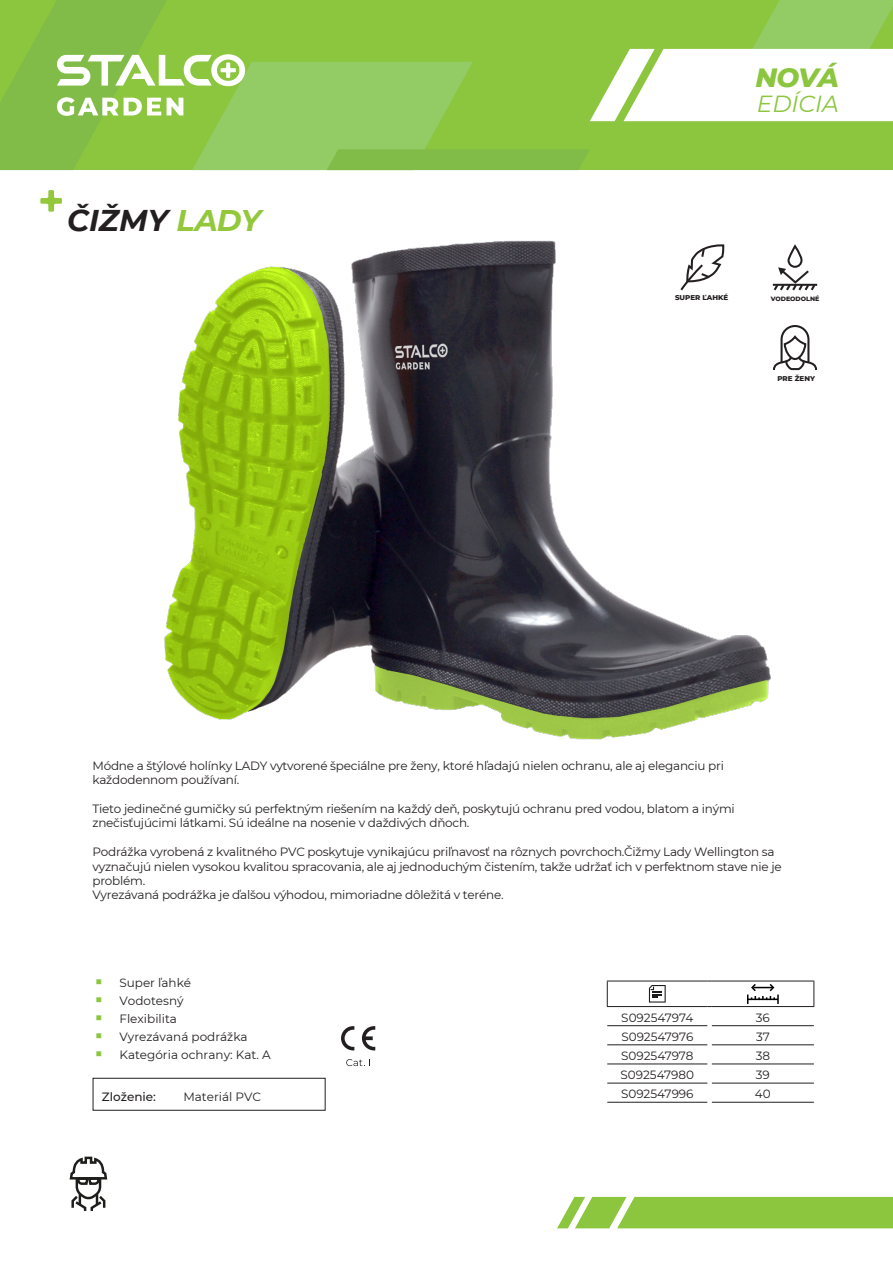
<style>
.page{position:relative;width:893px;height:1263px;background:#fff}
.page>*{position:absolute;margin:0;border:0;box-sizing:border-box;transform-origin:0 0}
.t1{font:italic 700 30px "Montserrat";color:#231f20}
.t2{font:italic 800 27px "Montserrat";color:#8bc63e}
.t3{font:italic 23.25px "Montserrat";color:#8bc63e}
.t4{font:12px/14.4px "Montserrat";letter-spacing:-.02em;color:#231f20}
.t5{font:12px/18px "Montserrat";color:#231f20}
.t6{font:500 12px "Montserrat";color:#231f20}
.t7{font:800 7.05px "Montserrat";color:#231f20}
.t8{font:800 6.3px "Montserrat";color:#231f20}
.s1{color:#94c83c}
.s2{font-family:"Leelawadee UI";font-size:15px;color:#8bc63e}
</style>
<div class="page">
<svg style="left:557px;top:1197px;width:336px;height:31px"></svg>
<svg style="left:0;top:0;width:893px;height:170px"></svg>
<svg style="left:69px;top:1156px;width:39px;height:55px"></svg>
<hr style="left:607px;top:1025px;width:100px;height:1px;background:#231f20">
<hr style="left:712px;top:1025px;width:102px;height:1px;background:#231f20">
<hr style="left:607px;top:1044px;width:100px;height:1px;background:#231f20">
<hr style="left:712px;top:1044px;width:102px;height:1px;background:#231f20">
<hr style="left:607px;top:981px;width:100px;height:1px;background:#231f20">
<svg style="left:607px;top:981px;width:1px;height:25px"></svg>
<hr style="left:712px;top:981px;width:102px;height:1px;background:#231f20">
<hr style="left:607px;top:1064px;width:100px;height:1px;background:#231f20">
<hr style="left:712px;top:1064px;width:102px;height:1px;background:#231f20">
<hr style="left:607px;top:1083px;width:100px;height:1px;background:#231f20">
<hr style="left:712px;top:1083px;width:102px;height:1px;background:#231f20">
<hr style="left:607px;top:1102px;width:100px;height:1px;background:#231f20">
<hr style="left:712px;top:1102px;width:102px;height:1px;background:#231f20">
<hr style="left:607px;top:1006px;width:100px;height:1px;background:#231f20">
<svg style="left:707px;top:981px;width:5px;height:121px"></svg>
<hr style="left:712px;top:1006px;width:102px;height:1px;background:#231f20">
<svg style="left:813px;top:981px;width:1px;height:25px"></svg>
<svg style="left:649px;top:985px;width:17px;height:17px"></svg>
<svg style="left:747px;top:984px;width:32px;height:20px"></svg>
<svg style="left:780px;top:246px;width:37px;height:45px"></svg>
<svg style="left:780px;top:325px;width:38px;height:46px"></svg>
<img style="left:164px;top:240px;width:616px;height:500px">
<svg style="left:341px;top:1026px;width:13px;height:24px"></svg>
<svg style="left:362px;top:1026px;width:13px;height:24px"></svg>
<svg style="left:346px;top:1059px;width:24px;height:7px"></svg>
<div style="left:93px;top:1078px;width:233px;height:32px;border:1px solid #231f20"></div>
<svg style="left:40px;top:190px;width:22px;height:22px"></svg>
<h1 class="t1" style="left:67px;top:199px;width:195px">ČIŽMY <span class="s1">LADY</span></h1>
<h2 class="t2" style="left:756px;top:58px;width:85px">NOVÁ</h2>
<h3 class="t3" style="left:757px;top:88px;width:84px">EDÍCIA</h3>
<p class="t7" style="left:675px;top:293px;width:55px">SUPER ĽAHKÉ</p>
<p class="t8" style="left:771px;top:294px;width:50px">VODEODOLNÉ</p>
<p class="t7" style="left:777px;top:374px;width:39px">PRE ŽENY</p>
<p class="t4" style="left:92px;top:758px;width:633px">Módne a štýlové holínky LADY vytvorené špeciálne pre ženy, ktoré hľadajú nielen ochranu, ale aj eleganciu pri každodennom používaní.</p>
<p class="t4" style="left:92px;top:801px;width:644px">Tieto jedinečné gumičky sú perfektným riešením na každý deň, poskytujú ochranu pred vodou, blatom a inými znečisťujúcimi látkami. Sú ideálne na nosenie v daždivých dňoch.</p>
<p class="t4" style="left:92px;top:844px;width:691px">Podrážka vyrobená z kvalitného PVC poskytuje vynikajúcu priľnavosť na rôznych povrchoch.Čižmy Lady Wellington sa vyznačujú nielen vysokou kvalitou spracovania, ale aj jednoduchým čistením, takže udržať ich v perfektnom stave nie je problém.<br>Vyrezávaná podrážka je ďalšou výhodou, mimoriadne dôležitá v teréne.</p>
<p class="t5" style="left:92px;top:973px;width:180px"><span class="s2">◾</span> Super ľahké<br><span class="s2">◾</span> Vodotesný<br><span class="s2">◾</span> Flexibilita<br><span class="s2">◾</span> Vyrezávaná podrážka<br><span class="s2">◾</span> Kategória ochrany: Kat. A</p>
<p class="t6" style="left:102px;top:1088px;width:56px">Zloženie:</p>
<p class="t5" style="left:183px;top:1087px;width:79px">Materiál PVC</p>
<p class="t5" style="left:621px;top:1008px;width:74px">S092547974</p>
<p class="t4" style="left:756px;top:1010px;width:16px">36</p>
<p class="t5" style="left:621px;top:1027px;width:73px">S092547976</p>
<p class="t4" style="left:756px;top:1029px;width:15px">37</p>
<p class="t5" style="left:621px;top:1046px;width:74px">S092547978</p>
<p class="t4" style="left:756px;top:1048px;width:16px">38</p>
<p class="t5" style="left:621px;top:1066px;width:75px">S092547980</p>
<p class="t4" style="left:756px;top:1067px;width:16px">39</p>
<p class="t5" style="left:621px;top:1085px;width:74px">S092547996</p>
<p class="t4" style="left:755px;top:1086px;width:17px">40</p>
</div>
